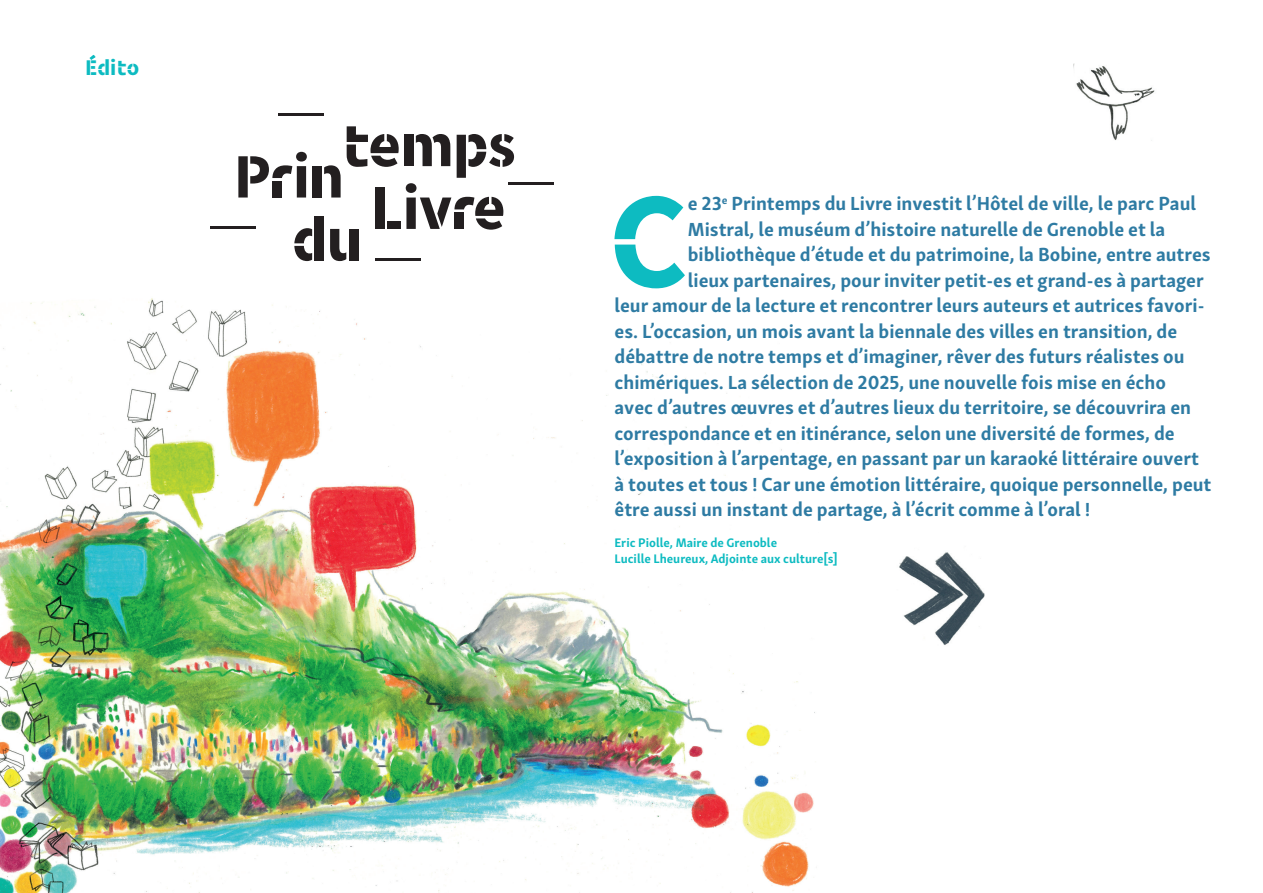
<style>
.page{position:relative;width:1263px;height:893px;background:#fff}
.page>*{position:absolute;margin:0;border:0;box-sizing:border-box;transform-origin:0 0}
.t1{font:700 136.8px "My Font";color:#0dbbc1}
.t2{font:700 22.5px "My Font";color:#0dbbc1}
.t3{font:700 19.5px "Skolar Sans Latn";color:#2e7ba3}
.t4{font:700 12.75px/15.6px "Skolar Sans Latn";color:#0dbbc1}
</style>
<div class="page">
<img style="left:1074px;top:64px;width:81px;height:77px">
<img style="left:899px;top:552px;width:85px;height:93px">
<img style="left:0;top:298px;width:816px;height:595px">
<svg style="left:330px;top:229px;width:16px;height:32px"></svg>
<div style="left:349px;top:229px;width:9px;height:31px;background:#231f20"></div>
<hr style="left:508px;top:182px;width:46px;height:2px;background:#231f20">
<hr style="left:210px;top:227px;width:46px;height:2px;background:#231f20">
<hr style="left:375px;top:258px;width:46px;height:2px;background:#231f20">
<div style="left:315px;top:216px;width:9px;height:44px;background:#231f20"></div>
<svg style="left:294px;top:228px;width:18px;height:33px"></svg>
<div style="left:312px;top:166px;width:10px;height:32px;background:#231f20"></div>
<svg style="left:324px;top:165px;width:17px;height:33px"></svg>
<svg style="left:238px;top:152px;width:69px;height:46px"></svg>
<div style="left:272px;top:181px;width:10px;height:17px;background:#231f20"></div>
<div style="left:404px;top:135px;width:9px;height:31px;background:#231f20"></div>
<svg style="left:347px;top:126px;width:52px;height:41px"></svg>
<div style="left:375px;top:188px;width:10px;height:41px;background:#231f20"></div>
<div style="left:387px;top:221px;width:14px;height:8px;background:#231f20"></div>
<svg style="left:406px;top:134px;width:108px;height:96px"></svg>
<div style="left:454px;top:212px;width:10px;height:17px;background:#231f20"></div>
<hr style="left:279px;top:113px;width:45px;height:3px;background:#231f20">
<hr style="left:1262px;top:0;width:1px;height:892px;background:#dae3ed">
<p class="t2" style="left:85px;top:55px;width:56px">Édito</p>
<h1 class="t1" style="left:608px;top:163px;width:81px">C</h1>
<p class="t3" style="left:688px;top:188px;width:510px">e 23<sup>e</sup> Printemps du Livre investit l’Hôtel de ville, le parc Paul</p>
<p class="t3" style="left:688px;top:213px;width:479px">Mistral, le muséum d’histoire naturelle de Grenoble et la</p>
<p class="t3" style="left:688px;top:239px;width:524px">bibliothèque d’étude et du patrimoine, la Bobine, entre autres</p>
<p class="t3" style="left:688px;top:264px;width:517px">lieux partenaires, pour inviter petit-es et grand-es à partager</p>
<p class="t3" style="left:614px;top:290px;width:591px">leur amour de la lecture et rencontrer leurs auteurs et autrices favori-</p>
<p class="t3" style="left:614px;top:315px;width:564px">es. L’occasion, un mois avant la biennale des villes en transition, de</p>
<p class="t3" style="left:614px;top:341px;width:572px">débattre de notre temps et d’imaginer, rêver des futurs réalistes ou</p>
<p class="t3" style="left:614px;top:366px;width:553px">chimériques. La sélection de 2025, une nouvelle fois mise en écho</p>
<p class="t3" style="left:614px;top:392px;width:578px">avec d’autres œuvres et d’autres lieux du territoire, se découvrira en</p>
<p class="t3" style="left:614px;top:417px;width:562px">correspondance et en itinérance, selon une diversité de formes, de</p>
<p class="t3" style="left:614px;top:443px;width:586px">l’exposition à l’arpentage, en passant par un karaoké littéraire ouvert</p>
<p class="t3" style="left:614px;top:468px;width:599px">à toutes et tous ! Car une émotion littéraire, quoique personnelle, peut</p>
<p class="t3" style="left:614px;top:494px;width:477px">être aussi un instant de partage, à l’écrit comme à l’oral !</p>
<p class="t4" style="left:614px;top:534px;width:225px">Eric Piolle, Maire de Grenoble<br>Lucille Lheureux, Adjointe aux culture[s]</p>
</div>
